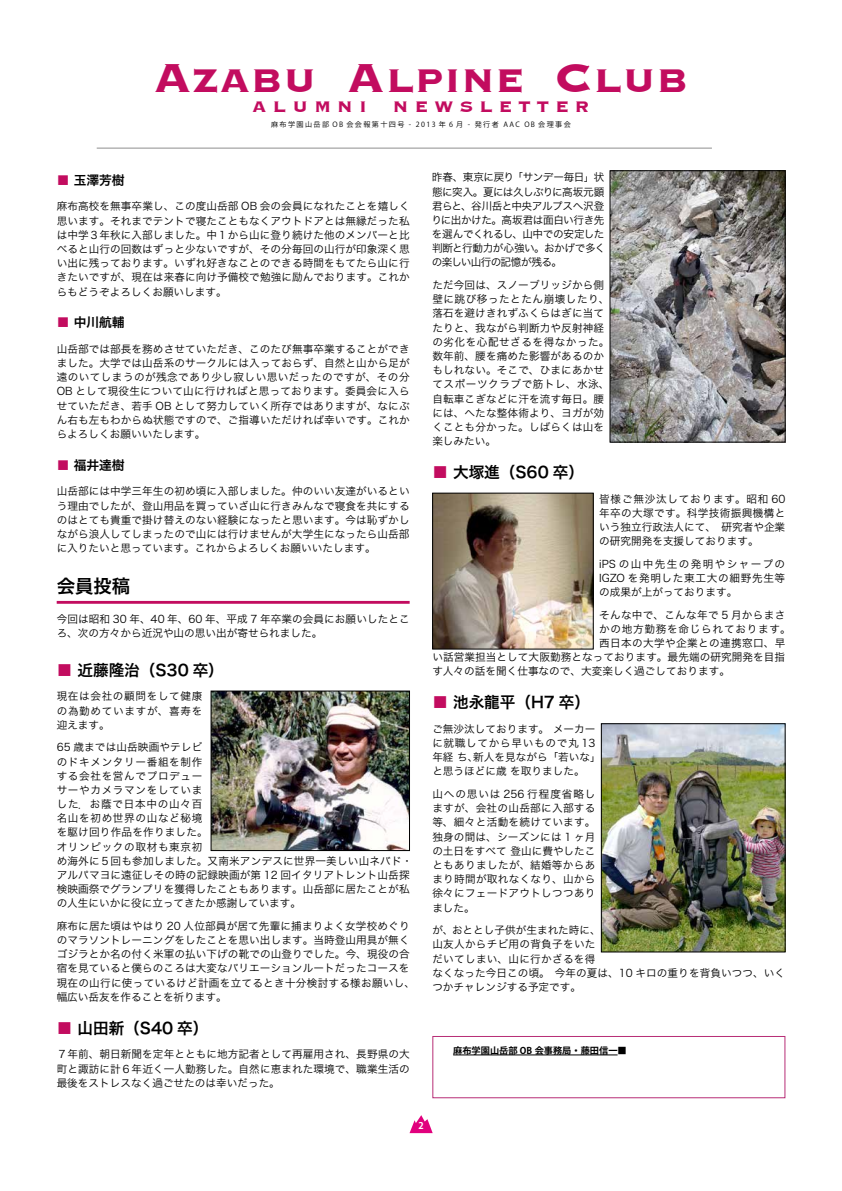
<style>
.page{position:relative;width:842px;height:1191px;background:#fff}
.page>*{position:absolute;margin:0;border:0;box-sizing:border-box;transform-origin:0 0}
.t1{font:800 42.5px "Graverplate";color:#c20c5f}
.t2{font:800 19.8px "Graverplate";letter-spacing:.3em;color:#c20c5f}
.t3{font:18.4px "Hira Kaku Pro W6";color:#000}
.t4{font:15.6px "Hira Kaku Pro W6";color:#000}
.t5{font:12.8px "Hira Kaku Pro W6";color:#000}
.t6{font:10.6px/14.2px "Hira Kaku Pro W3";letter-spacing:.005em;color:#000;text-align:justify}
.t7{font:10.6px/14.2px "Hira Kaku Pro W3";letter-spacing:-.045em;color:#000}
.t8{font:10.6px/14.2px "Hira Kaku Pro W3";letter-spacing:.065em;color:#000}
.t9{font:10.6px "Hira Kaku Pro W3";letter-spacing:.025em;color:#000}
.t10{font:10.6px "Hira Kaku Pro W3";letter-spacing:.035em;color:#000}
.t11{font:10.6px/14.2px "Hira Kaku Pro W3";letter-spacing:.06em;color:#000;text-align:right}
.t12{font:700 9.2px "Koz Go Pro";color:#000}
.t13{font:700 9.2px "Koz Go Std";color:#fff}
.t14{font:7.1px "Koz Go Std";letter-spacing:.2em;color:#000}
.s1{color:#c20c5f}
.s2{font-weight:500}
</style>
<div class="page">
<hr style="left:97px;top:147px;width:615px;height:2px;background:#afafaf">
<svg style="left:409px;top:1115px;width:24px;height:18px"></svg>
<hr style="left:57px;top:601px;width:353px;height:3px;background:#c20c5f">
<hr style="left:453px;top:1054px;width:165px;height:1px;background:#000">
<div style="left:432px;top:1036px;width:353px;height:62px;border:1px solid #b72d76"></div>
<img style="left:213px;top:693px;width:195px;height:155px">
<div style="left:211px;top:691px;width:199px;height:159px;border:1px solid #000"></div>
<img style="left:612px;top:173px;width:171px;height:267px">
<div style="left:610px;top:171px;width:175px;height:271px;border:1px solid #000"></div>
<img style="left:603px;top:725px;width:180px;height:225px">
<div style="left:601px;top:723px;width:184px;height:229px;border:1px solid #000"></div>
<img style="left:434px;top:495px;width:157px;height:152px">
<div style="left:432px;top:493px;width:161px;height:156px;border:1px solid #000"></div>
<h1 class="t1" style="left:153px;top:49px;width:165px">Azabu</h1>
<h1 class="t1" style="left:347px;top:49px;width:179px">Alpine</h1>
<h1 class="t1" style="left:554px;top:49px;width:136px">Club</h1>
<h2 class="t2" style="left:252px;top:92px;width:117px">alumni</h2>
<h2 class="t2" style="left:393px;top:92px;width:198px">newsletter</h2>
<p class="t14" style="left:271px;top:120px;width:135px">麻布学園山岳部 OB 会会報第十四号</p>
<p class="t14" style="left:416px;top:120px;width:49px">2013 年 6 月</p>
<p class="t14" style="left:524px;top:120px;width:48px">OB 会理事会</p>
<p class="t14" style="left:475px;top:120px;width:26px">発行者</p>
<p class="t14" style="left:503px;top:120px;width:18px">AAC</p>
<p class="t14" style="left:409px;top:120px;width:4px">-</p>
<p class="t14" style="left:468px;top:120px;width:4px">-</p>
<p class="t5" style="left:57px;top:168px;width:70px"><span class="s1">■</span> 玉澤芳樹</p>
<p class="t6" style="left:57px;top:199px;width:355px">麻布高校を無事卒業し、この度山岳部 OB 会の会員になれたことを嬉しく思います。それまでテントで寝たこともなくアウトドアとは無縁だった私は中学３年秋に入部しました。中１から山に登り続けた他のメンバーと比べると山行の回数はずっと少ないですが、その分毎回の山行が印象深く思い出に残っております。いずれ好きなことのできる時間をもてたら山に行きたいですが、現在は来春に向け予備校で勉強に励んでおります。これからもどうぞよろしくお願いします。</p>
<p class="t5" style="left:57px;top:311px;width:70px"><span class="s1">■</span> 中川航輔</p>
<p class="t6" style="left:57px;top:341px;width:355px">山岳部では部長を務めさせていただき、このたび無事卒業することができました。大学では山岳系のサークルには入っておらず、自然と山から足が遠のいてしまうのが残念であり少し寂しい思いだったのですが、その分OB として現役生について山に行ければと思っております。委員会に入らせていただき、若手 OB として努力していく所存ではありますが、なにぶん右も左もわからぬ状態ですので、ご指導いただければ幸いです。これからよろしくお願いいたします。</p>
<p class="t5" style="left:57px;top:453px;width:70px"><span class="s1">■</span> 福井達樹</p>
<p class="t6" style="left:57px;top:483px;width:354px">山岳部には中学三年生の初め頃に入部しました。仲のいい友達がいるという理由でしたが、登山用品を買っていざ山に行きみんなで寝食を共にするのはとても貴重で掛け替えのない経験になったと思います。今は恥ずかしながら浪人してしまったので山には行けませんが大学生になったら山岳部に入りたいと思っています。これからよろしくお願いいたします。</p>
<h3 class="t3" style="left:57px;top:569px;width:75px">会員投稿</h3>
<p class="t6" style="left:57px;top:611px;width:354px">今回は昭和 30 年、40 年、60 年、平成 7 年卒業の会員にお願いしたところ、次の方々から近況や山の思い出が寄せられました。</p>
<h3 class="t4" style="left:57px;top:655px;width:169px"><span class="s1">■</span> 近藤隆治（S30 卒(</h3>
<p class="t11" style="left:57px;top:688px;width:147px">現在は会社の顧問をして健康喜寿を</p>
<p class="t8" style="left:57px;top:702px;width:108px">の為勤めていますが､迎えます。</p>
<p class="t6" style="left:57px;top:739px;width:357px;text-align:left">65 歳までは山岳映画やテレビ<br>のドキメンタリー番組を制作<br>する会社を営んでプロデュー<br>サーやカメラマンをしていま<br>した．お蔭で日本中の山々百<br>名山を初め世界の山など秘境<br>を駆け回り作品を作りました。<br>オリンピックの取材も東京初<br>め海外に５回も参加しました。又南米アンデスに世界一美しい山ネバド・アルパマヨに遠征しその時の記録映画が第 12 回イタリアトレント山岳探検映画祭でグランプリを獲得したこともあります。山岳部に居たことが私の人生にいかに役に立ってきたか感謝しています。</p>
<p class="t6" style="left:57px;top:918px;width:360px;text-align:left">麻布に居た頃はやはり 20 人位部員が居て先輩に捕まりよく女学校めぐりのマラソントレーニングをしたことを思い出します。当時登山用具が無くゴジラとか名の付く米軍の払い下げの靴での山登りでした。今、現役の合宿を見ていると僕らのころは大変なバリエーションルートだったコースを現在の山行に使っているけど計画を立てるとき十分検討する様お願いし、幅広い岳友を作ることを祈ります。</p>
<h3 class="t4" style="left:57px;top:1013px;width:153px"><span class="s1">■</span> 山田新（S40 卒(</h3>
<p class="t6" style="left:57px;top:1046px;width:355px">７年前、朝日新聞を定年とともに地方記者として再雇用され、長野県の大町と諏訪に計６年近く一人勤務した。自然に恵まれた環境で、職業生活の最後をストレスなく過ごせたのは幸いだった。</p>
<p class="t6" style="left:512px;top:169px;width:93px">「サンデー毎日」状</p>
<p class="t7" style="left:431px;top:169px;width:175px">昨春、東京に戻り<br>態に突入。夏には久しぶりに高坂元顕君らと、谷川岳と中央アルプスへ沢登りに出かけた。高坂君は面白い行き先を選んでくれるし、山中での安定した判断と行動力が心強い。おかげで多くの楽しい山行の記憶が残る。</p>
<p class="t6" style="left:432px;top:277px;width:179px;text-align:left">ただ今回は、スノーブリッジから側壁に跳び移ったとたん崩壊したり、落石を避けきれずふくらはぎに当てたりと、我ながら判断力や反射神経の劣化を心配せざるを得なかった。数年前、腰を痛めた影響があるのかもしれない。そこで、ひまにあかせてスポーツクラブで筋トレ、水泳、自転車こぎなどに汗を流す毎日。腰には、へたな整体術より、ヨガが効くことも分かった。しばらくは山を楽しみたい。</p>
<h3 class="t4" style="left:432px;top:458px;width:153px"><span class="s1">■</span> 大塚進（S60 卒(</h3>
<p class="t6" style="left:599px;top:491px;width:188px">皆様ご無沙汰しております。昭和 60年卒の大塚です。科学技術振興機構という独立行政法人にて、　研究者や企業の研究開発を支援しております。</p>
<p class="t6" style="left:599px;top:556px;width:188px">iPSの山中先生の発明やシャープのIGZO を発明した東工大の細野先生等の成果が上がっております。</p>
<p class="t9" style="left:599px;top:605px;width:188px">そんな中で、こんな年で 5 月からまさ</p>
<p class="t8" style="left:599px;top:621px;width:193px">かの地方勤務を命じられております。</p>
<p class="t10" style="left:599px;top:633px;width:188px">西日本の大学や企業との連携窓口、早</p>
<p class="t6" style="left:432px;top:649px;width:354px">い話営業担当として大阪勤務となっております。最先端の研究開発を目指</p>
<p class="t6" style="left:432px;top:663px;width:299px">す人々の話を聞く仕事なので、大変楽しく過ごしております。</p>
<h3 class="t4" style="left:432px;top:688px;width:159px"><span class="s1">■</span> 池永龍平（H7 卒(</h3>
<p class="t6" style="left:432px;top:721px;width:165px">ご無沙汰しております。メーカー</p>
<p class="t8" style="left:432px;top:735px;width:165px">に就職してから早いもので丸 13</p>
<p class="t6" style="left:473px;top:749px;width:129px">新人を見ながら「若いな「</p>
<p class="t6" style="left:432px;top:749px;width:154px">年経ち、<br>と思うほどに歳を取りました。</p>
<p class="t6" style="left:432px;top:786px;width:165px">山への思いは 256 行程度省略しますが、会社の山岳部に入部する等、細々と活動を続けています。独身の間は、シーズンには 1 ヶ月の土日をすべて登山に費やしたこともありましたが、結婚等からあまり時間が取れなくなり、山から徐々にフェードアウトしつつありました。</p>
<p class="t6" style="left:432px;top:922px;width:170px">が、おととし子供が生まれた時に、</p>
<p class="t9" style="left:432px;top:935px;width:165px">山友人からチビ用の背負子をいた</p>
<p class="t9" style="left:432px;top:949px;width:165px">だいてしまい、山に行かざるを得</p>
<p class="t6" style="left:555px;top:965px;width:232px">今年の夏は、10 キロの重りを背負いつつ、いく</p>
<p class="t6" style="left:432px;top:965px;width:150px">なくなった今日この頃。<br>つかチャレンジする予定です。</p>
<p class="t12" style="left:453px;top:1044px;width:175px">麻布学園山岳部 OB 会事務局・藤田信一<span class="s2">■</span></p>
<p class="t13" style="left:418px;top:1119px;width:7px">2</p>
</div>
